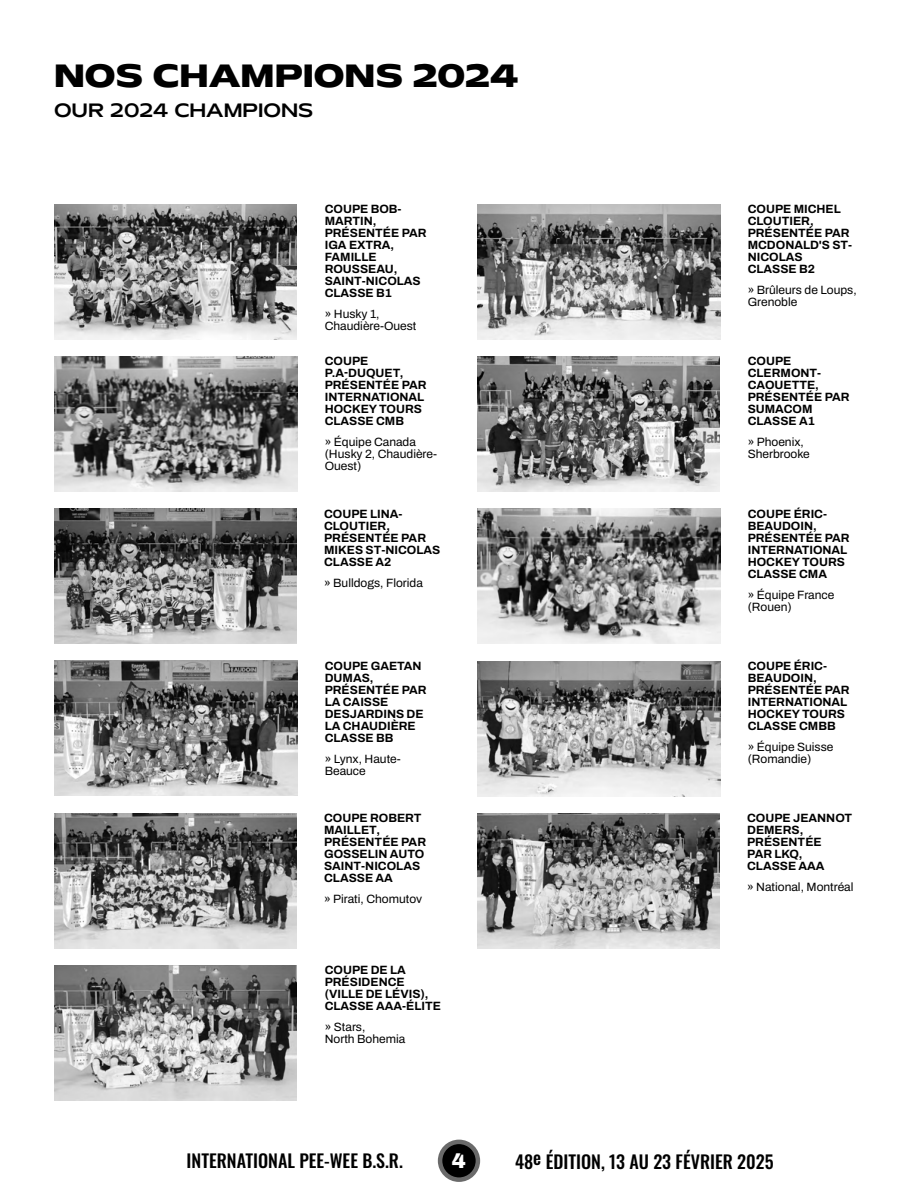
<style>
.page{position:relative;width:918px;height:1188px;background:#fff}
.page>*{position:absolute;margin:0;border:0;box-sizing:border-box;transform-origin:0 0}
.t1{font:700 30px "Mattone";color:#000}
.t2{font:900 21px "Archivo Roman";color:#fff}
.t3{font:500 18px "Oswald";color:#000}
.t4{font:18px "Mattone";color:#000}
.t5{font:700 12px "Archivo Roman";color:#000}
.t6{font:12px "Archivo Roman";color:#000}
</style>
<div class="page">
<svg style="left:438px;top:1140px;width:42px;height:42px"></svg>
<img style="left:54px;top:965px;width:243px;height:135px">
<img style="left:54px;top:205px;width:243px;height:135px">
<img style="left:477px;top:813px;width:243px;height:135px">
<img style="left:478px;top:205px;width:243px;height:135px">
<img style="left:54px;top:813px;width:243px;height:135px">
<img style="left:478px;top:661px;width:243px;height:135px">
<img style="left:55px;top:661px;width:243px;height:135px">
<img style="left:478px;top:509px;width:243px;height:135px">
<img style="left:478px;top:356px;width:242px;height:135px">
<img style="left:55px;top:356px;width:243px;height:135px">
<img style="left:54px;top:509px;width:242px;height:135px">
<p class="t1" style="left:54px;top:54px;width:466px">NOS CHAMPIONS 2024</p>
<p class="t4" style="left:54px;top:97px;width:261px">OUR 2024 CHAMPIONS</p>
<p class="t5" style="left:325px;top:203px;width:78px">COUPE BOB-</p>
<p class="t5" style="left:325px;top:215px;width:53px">MARTIN,</p>
<p class="t5" style="left:325px;top:227px;width:103px">PRÉSENTÉE PAR</p>
<p class="t5" style="left:325px;top:239px;width:71px">IGA EXTRA,</p>
<p class="t5" style="left:325px;top:251px;width:53px">FAMILLE</p>
<p class="t5" style="left:325px;top:263px;width:74px">ROUSSEAU,</p>
<p class="t5" style="left:325px;top:275px;width:98px">SAINT-NICOLAS</p>
<p class="t5" style="left:325px;top:287px;width:69px">CLASSE B1</p>
<p class="t6" style="left:325px;top:308px;width:56px">» Husky 1,</p>
<p class="t6" style="left:325px;top:320px;width:93px">Chaudière-Ouest</p>
<p class="t5" style="left:325px;top:355px;width:45px">COUPE</p>
<p class="t5" style="left:325px;top:367px;width:80px">P.A-DUQUET,</p>
<p class="t5" style="left:325px;top:379px;width:103px">PRÉSENTÉE PAR</p>
<p class="t5" style="left:325px;top:391px;width:101px">INTERNATIONAL</p>
<p class="t5" style="left:325px;top:403px;width:99px">HOCKEY TOURS</p>
<p class="t5" style="left:325px;top:415px;width:81px">CLASSE CMB</p>
<p class="t6" style="left:325px;top:436px;width:93px">» Équipe Canada</p>
<p class="t6" style="left:325px;top:448px;width:114px">(Husky 2, Chaudière-</p>
<p class="t6" style="left:325px;top:460px;width:38px">Ouest)</p>
<p class="t5" style="left:324px;top:507px;width:80px">COUPE LINA-</p>
<p class="t5" style="left:324px;top:519px;width:67px">CLOUTIER,</p>
<p class="t5" style="left:324px;top:531px;width:103px">PRÉSENTÉE PAR</p>
<p class="t5" style="left:324px;top:543px;width:118px">MIKES ST-NICOLAS</p>
<p class="t5" style="left:324px;top:555px;width:69px">CLASSE A2</p>
<p class="t6" style="left:324px;top:576px;width:100px">» Bulldogs, Florida</p>
<p class="t5" style="left:325px;top:659px;width:98px">COUPE GAETAN</p>
<p class="t5" style="left:325px;top:671px;width:50px">DUMAS,</p>
<p class="t5" style="left:325px;top:683px;width:103px">PRÉSENTÉE PAR</p>
<p class="t5" style="left:325px;top:695px;width:65px">LA CAISSE</p>
<p class="t5" style="left:325px;top:707px;width:100px">DESJARDINS DE</p>
<p class="t5" style="left:325px;top:719px;width:93px">LA CHAUDIÈRE</p>
<p class="t5" style="left:325px;top:731px;width:70px">CLASSE BB</p>
<p class="t6" style="left:325px;top:752px;width:78px">» Lynx, Haute-</p>
<p class="t6" style="left:325px;top:764px;width:43px">Beauce</p>
<p class="t5" style="left:324px;top:811px;width:99px">COUPE ROBERT</p>
<p class="t5" style="left:324px;top:823px;width:57px">MAILLET,</p>
<p class="t5" style="left:324px;top:835px;width:103px">PRÉSENTÉE PAR</p>
<p class="t5" style="left:324px;top:847px;width:102px">GOSSELIN AUTO</p>
<p class="t5" style="left:324px;top:859px;width:98px">SAINT-NICOLAS</p>
<p class="t5" style="left:324px;top:871px;width:70px">CLASSE AA</p>
<p class="t6" style="left:324px;top:892px;width:100px">» Pirati, Chomutov</p>
<p class="t5" style="left:325px;top:963px;width:83px">COUPE DE LA</p>
<p class="t5" style="left:325px;top:975px;width:81px">PRÉSIDENCE</p>
<p class="t5" style="left:325px;top:987px;width:105px">(VILLE DE LÉVIS),</p>
<p class="t5" style="left:325px;top:999px;width:118px">CLASSE AAA-ÉLITE</p>
<p class="t6" style="left:325px;top:1020px;width:42px">» Stars,</p>
<p class="t6" style="left:325px;top:1032px;width:82px">North Bohemia</p>
<p class="t5" style="left:748px;top:203px;width:95px">COUPE MICHEL</p>
<p class="t5" style="left:748px;top:215px;width:67px">CLOUTIER,</p>
<p class="t5" style="left:748px;top:227px;width:103px">PRÉSENTÉE PAR</p>
<p class="t5" style="left:748px;top:239px;width:106px">MCDONALD'S ST-</p>
<p class="t5" style="left:748px;top:251px;width:56px">NICOLAS</p>
<p class="t5" style="left:748px;top:263px;width:69px">CLASSE B2</p>
<p class="t6" style="left:748px;top:284px;width:110px">» Brûleurs de Loups,</p>
<p class="t6" style="left:748px;top:296px;width:51px">Grenoble</p>
<p class="t5" style="left:748px;top:355px;width:45px">COUPE</p>
<p class="t5" style="left:748px;top:367px;width:75px">CLERMONT-</p>
<p class="t5" style="left:748px;top:379px;width:73px">CAOUETTE,</p>
<p class="t5" style="left:748px;top:391px;width:103px">PRÉSENTÉE PAR</p>
<p class="t5" style="left:748px;top:403px;width:66px">SUMACOM</p>
<p class="t5" style="left:748px;top:415px;width:69px">CLASSE A1</p>
<p class="t6" style="left:748px;top:436px;width:58px">» Phoenix,</p>
<p class="t6" style="left:748px;top:448px;width:64px">Sherbrooke</p>
<p class="t5" style="left:748px;top:507px;width:81px">COUPE ÉRIC-</p>
<p class="t5" style="left:748px;top:519px;width:71px">BEAUDOIN,</p>
<p class="t5" style="left:748px;top:531px;width:103px">PRÉSENTÉE PAR</p>
<p class="t5" style="left:748px;top:543px;width:101px">INTERNATIONAL</p>
<p class="t5" style="left:748px;top:555px;width:99px">HOCKEY TOURS</p>
<p class="t5" style="left:748px;top:567px;width:81px">CLASSE CMA</p>
<p class="t6" style="left:748px;top:588px;width:88px">» Équipe France</p>
<p class="t6" style="left:748px;top:600px;width:46px">(Rouen)</p>
<p class="t5" style="left:748px;top:659px;width:81px">COUPE ÉRIC-</p>
<p class="t5" style="left:748px;top:671px;width:71px">BEAUDOIN,</p>
<p class="t5" style="left:748px;top:683px;width:103px">PRÉSENTÉE PAR</p>
<p class="t5" style="left:748px;top:695px;width:101px">INTERNATIONAL</p>
<p class="t5" style="left:748px;top:707px;width:99px">HOCKEY TOURS</p>
<p class="t5" style="left:748px;top:719px;width:90px">CLASSE CMBB</p>
<p class="t6" style="left:748px;top:740px;width:87px">» Équipe Suisse</p>
<p class="t6" style="left:748px;top:752px;width:65px">(Romandie)</p>
<p class="t5" style="left:747px;top:811px;width:107px">COUPE JEANNOT</p>
<p class="t5" style="left:747px;top:823px;width:58px">DEMERS,</p>
<p class="t5" style="left:747px;top:835px;width:76px">PRÉSENTÉE</p>
<p class="t5" style="left:747px;top:847px;width:57px">PAR LKQ,</p>
<p class="t5" style="left:747px;top:859px;width:79px">CLASSE AAA</p>
<p class="t6" style="left:747px;top:880px;width:108px">» National, Montréal</p>
<p class="t3" style="left:187px;top:1147px;width:218px">INTERNATIONAL PEE-WEE B.S.R.</p>
<p class="t2" style="left:452px;top:1150px;width:16px">4</p>
<p class="t3" style="left:515px;top:1148px;width:20px">48</p>
<p class="t3" style="left:533px;top:1143px;width:10px">e</p>
<p class="t3" style="left:546px;top:1148px;width:229px">ÉDITION, 13 AU 23 FÉVRIER 2025</p>
</div>
